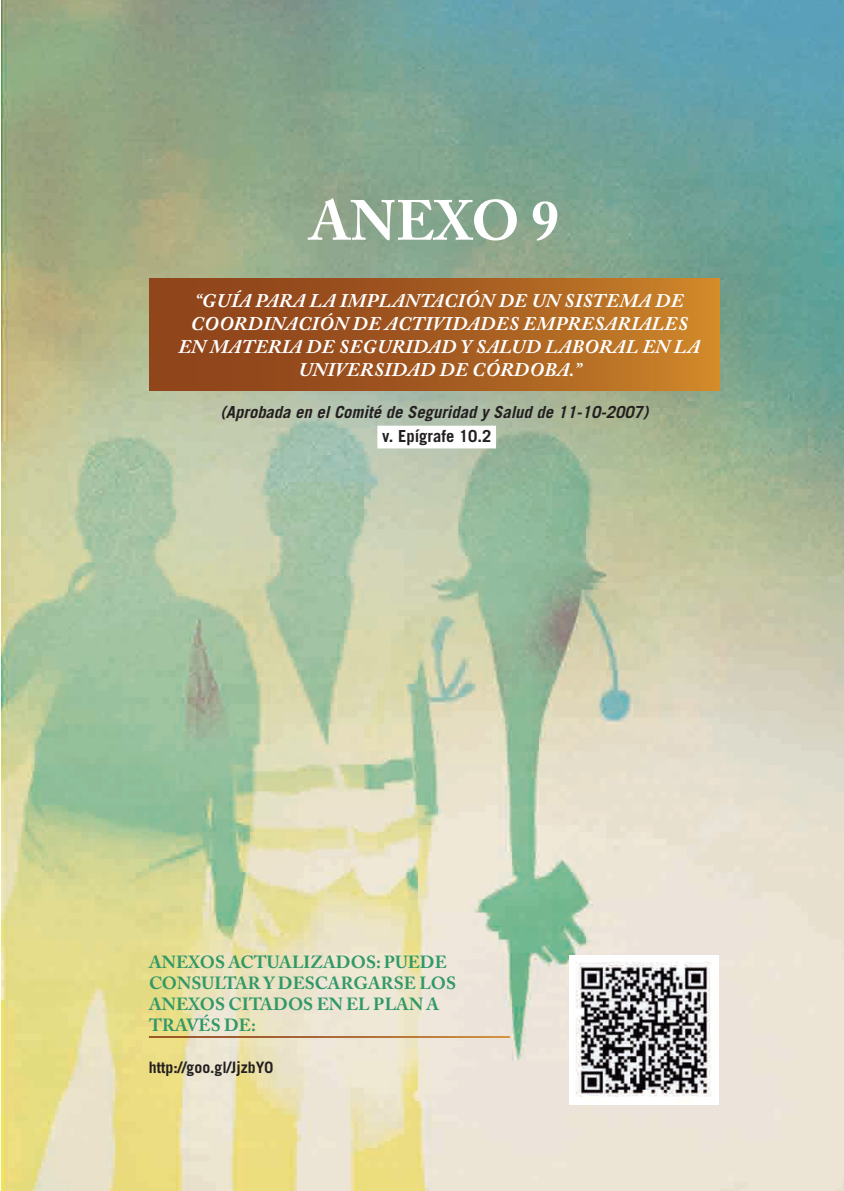
<style>
.page{position:relative;width:844px;height:1191px;background:#fff}
.page>*{position:absolute;margin:0;border:0;box-sizing:border-box;transform-origin:0 0}
.t1{font:700 56px "Adobe Caslon Pro";letter-spacing:-.01em;color:#fff}
.t2{font:italic 700 19.25px/22.8px "Adobe Caslon Pro";letter-spacing:.015em;color:#fff;text-align:center}
.t3{font:700 17.5px/21px "Adobe Caslon Pro";letter-spacing:.005em;color:#319868}
.t4{font:italic 700 16.62px "Trade Gothic";color:#231f20}
.t5{font:700 16.62px "Trade Gothic";color:#231f20}
.t6{font:700 15.75px "Trade Gothic";color:#231f20}
</style>
<div class="page">
<img style="left:1px;top:0;width:842px;height:1191px">
<img style="left:569px;top:955px;width:149px;height:149px">
<hr style="left:149px;top:1036px;width:361px;height:1px;background:#fff">
<div style="left:377px;top:426px;width:119px;height:22px;background:#fff"></div>
<div style="left:150px;top:278px;width:568px;height:112px;background:linear-gradient(to right,#863a19,#c88029)"></div>
<h1 class="t1" style="left:310px;top:188px;width:250px">ANEXO 9</h1>
<p class="t2" style="left:178px;top:289px;width:523px">“GUÍA PARA LA IMPLANTACIÓN DE UN SISTEMA DE COORDINACIÓN DE ACTIVIDADES EMPRESARIALES EN MATERIA DE SEGURIDAD Y SALUD LABORAL EN LA UNIVERSIDAD DE CÓRDOBA.”</p>
<p class="t4" style="left:220px;top:402px;width:429px">(Aprobada en el Comité de Seguridad y Salud de 11-10-2007)</p>
<p class="t5" style="left:382px;top:426px;width:111px">v. Epígrafe 10.2</p>
<p class="t3" style="left:149px;top:951px;width:308px">ANEXOS ACTUALIZADOS: PUEDE<br>CONSULTAR Y DESCARGARSE LOS<br>ANEXOS CITADOS EN EL PLAN A<br>TRAVÉS DE:</p>
<p class="t6" style="left:149px;top:1057px;width:126px">http://goo.gl/JjzbY0</p>
</div>
